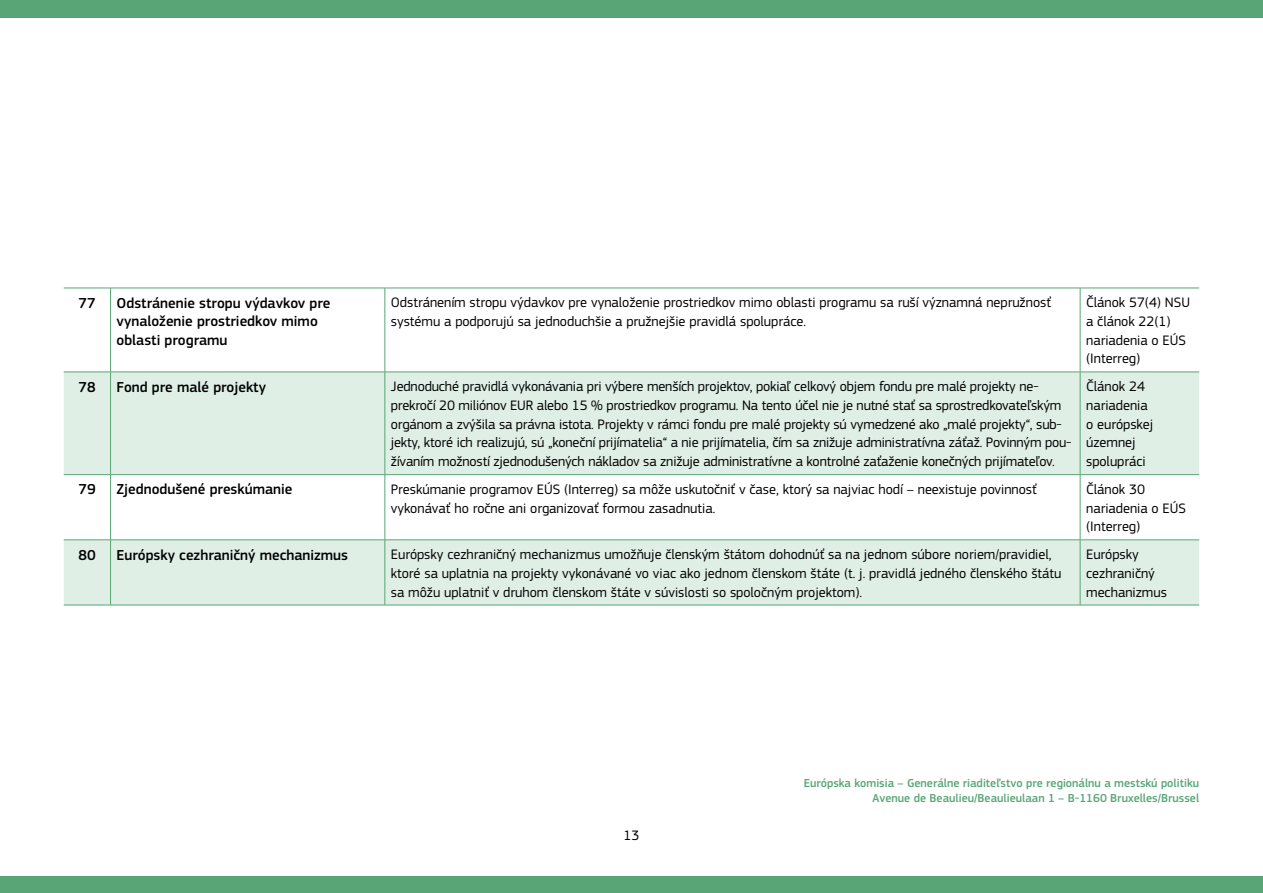
<style>
.page{position:relative;width:1263px;height:893px;background:#fff}
.page>*{position:absolute;margin:0;border:0;box-sizing:border-box;transform-origin:0 0}
.t1{font:500 15px/18.8px "EC Square Sans Pro";color:#000}
.t2{font:14.25px/18.8px "EC Square Sans Pro";color:#000}
.t3{font:500 12px/15px "EC Square Sans Pro";color:#59a576;text-align:right}
</style>
<div class="page">
<div style="left:0;top:0;width:1263px;height:17px;background:#59a576"></div>
<div style="left:0;top:876px;width:1263px;height:17px;background:#59a576"></div>
<svg style="left:64px;top:373px;width:1135px;height:232px;fill:#dfefe6"></svg>
<hr style="left:64px;top:288px;width:47px;height:1px;background:#59a576">
<hr style="left:111px;top:288px;width:274px;height:1px;background:#59a576">
<hr style="left:110px;top:288px;width:1px;height:84px;background:#59a576">
<hr style="left:385px;top:288px;width:695px;height:1px;background:#59a576">
<hr style="left:385px;top:288px;width:1px;height:84px;background:#59a576">
<hr style="left:1080px;top:288px;width:119px;height:1px;background:#59a576">
<hr style="left:64px;top:372px;width:47px;height:1px;background:#59a576">
<hr style="left:111px;top:372px;width:274px;height:1px;background:#59a576">
<hr style="left:110px;top:372px;width:1px;height:102px;background:#59a576">
<hr style="left:385px;top:372px;width:695px;height:1px;background:#59a576">
<hr style="left:385px;top:372px;width:1px;height:102px;background:#59a576">
<hr style="left:1080px;top:372px;width:119px;height:1px;background:#59a576">
<hr style="left:64px;top:474px;width:47px;height:1px;background:#59a576">
<hr style="left:111px;top:474px;width:274px;height:1px;background:#59a576">
<hr style="left:110px;top:475px;width:1px;height:65px;background:#59a576">
<hr style="left:385px;top:474px;width:695px;height:1px;background:#59a576">
<hr style="left:385px;top:475px;width:1px;height:65px;background:#59a576">
<hr style="left:1080px;top:474px;width:119px;height:1px;background:#59a576">
<hr style="left:64px;top:540px;width:47px;height:1px;background:#59a576">
<hr style="left:111px;top:540px;width:274px;height:1px;background:#59a576">
<hr style="left:110px;top:540px;width:1px;height:65px;background:#59a576">
<hr style="left:385px;top:540px;width:695px;height:1px;background:#59a576">
<hr style="left:385px;top:540px;width:1px;height:65px;background:#59a576">
<hr style="left:1080px;top:540px;width:119px;height:1px;background:#59a576">
<hr style="left:64px;top:605px;width:47px;height:1px;background:#59a576">
<hr style="left:111px;top:605px;width:274px;height:1px;background:#59a576">
<hr style="left:385px;top:605px;width:695px;height:1px;background:#59a576">
<hr style="left:1080px;top:605px;width:119px;height:1px;background:#59a576">
<hr style="left:1080px;top:288px;width:1px;height:84px;background:#59a576">
<hr style="left:1080px;top:372px;width:1px;height:102px;background:#59a576">
<hr style="left:1080px;top:475px;width:1px;height:65px;background:#59a576">
<hr style="left:1080px;top:540px;width:1px;height:65px;background:#59a576">
<p class="t1" style="left:79px;top:294px;width:19px">77</p>
<p class="t1" style="left:117px;top:294px;width:215px">Odstránenie stropu výdavkov pre vynaloženie prostriedkov mimo oblasti programu</p>
<p class="t2" style="left:391px;top:293px;width:662px">Odstránením stropu výdavkov pre vynaloženie prostriedkov mimo oblasti programu sa ruší významná nepružnosť systému a podporujú sa jednoduchšie a pružnejšie pravidlá spolupráce.</p>
<p class="t2" style="left:1086px;top:293px;width:105px">Článok 57(4) NSU a článok 22(1) nariadenia o EÚS (Interreg)</p>
<p class="t1" style="left:79px;top:378px;width:19px">78</p>
<p class="t1" style="left:117px;top:378px;width:151px">Fond pre malé projekty</p>
<p class="t2" style="left:391px;top:377px;width:682px">Jednoduché pravidlá vykonávania pri výbere menších projektov, pokiaľ celkový objem fondu pre malé projekty ne&shy;prekročí 20 miliónov EUR alebo 15 % prostriedkov programu. Na tento účel nie je nutné stať sa sprostredkovateľským orgánom a zvýšila sa právna istota. Projekty v rámci fondu pre malé projekty sú vymedzené ako „malé projekty“, sub&shy;jekty, ktoré ich realizujú, sú „koneční prijímatelia“ a nie prijímatelia, čím sa znižuje administratívna záťaž. Povinným pou&shy;žívaním možností zjednodušených nákladov sa znižuje administratívne a kontrolné zaťaženie konečných prijímateľov.</p>
<p class="t2" style="left:1086px;top:377px;width:69px">Článok 24 nariadenia o európskej územnej spolupráci</p>
<p class="t1" style="left:79px;top:480px;width:19px">79</p>
<p class="t1" style="left:117px;top:480px;width:177px">Zjednodušené preskúmanie</p>
<p class="t2" style="left:391px;top:480px;width:647px">Preskúmanie programov EÚS (Interreg) sa môže uskutočniť v čase, ktorý sa najviac hodí – neexistuje povinnosť vykonávať ho ročne ani organizovať formou zasadnutia.</p>
<p class="t2" style="left:1086px;top:480px;width:101px">Článok 30 nariadenia o EÚS (Interreg)</p>
<p class="t1" style="left:79px;top:546px;width:19px">80</p>
<p class="t1" style="left:117px;top:546px;width:233px">Európsky cezhraničný mechanizmus</p>
<p class="t2" style="left:391px;top:545px;width:672px">Európsky cezhraničný mechanizmus umožňuje členským štátom dohodnúť sa na jednom súbore noriem/pravidiel, ktoré sa uplatnia na projekty vykonávané vo viac ako jednom členskom štáte (t. j. pravidlá jedného členského štátu sa môžu uplatniť v druhom členskom štáte v súvislosti so spoločným projektom).</p>
<p class="t2" style="left:1086px;top:545px;width:82px">Európsky cezhraničný mechanizmus</p>
<p class="t2" style="left:623px;top:826px;width:17px">13</p>
<p class="t3" style="left:804px;top:776px;width:397px">Európska komisia – Generálne riaditeľstvo pre regionálnu a mestskú politiku<br>Avenue de Beaulieu/Beaulieulaan 1 – B-1160 Bruxelles/Brussel</p>
</div>
